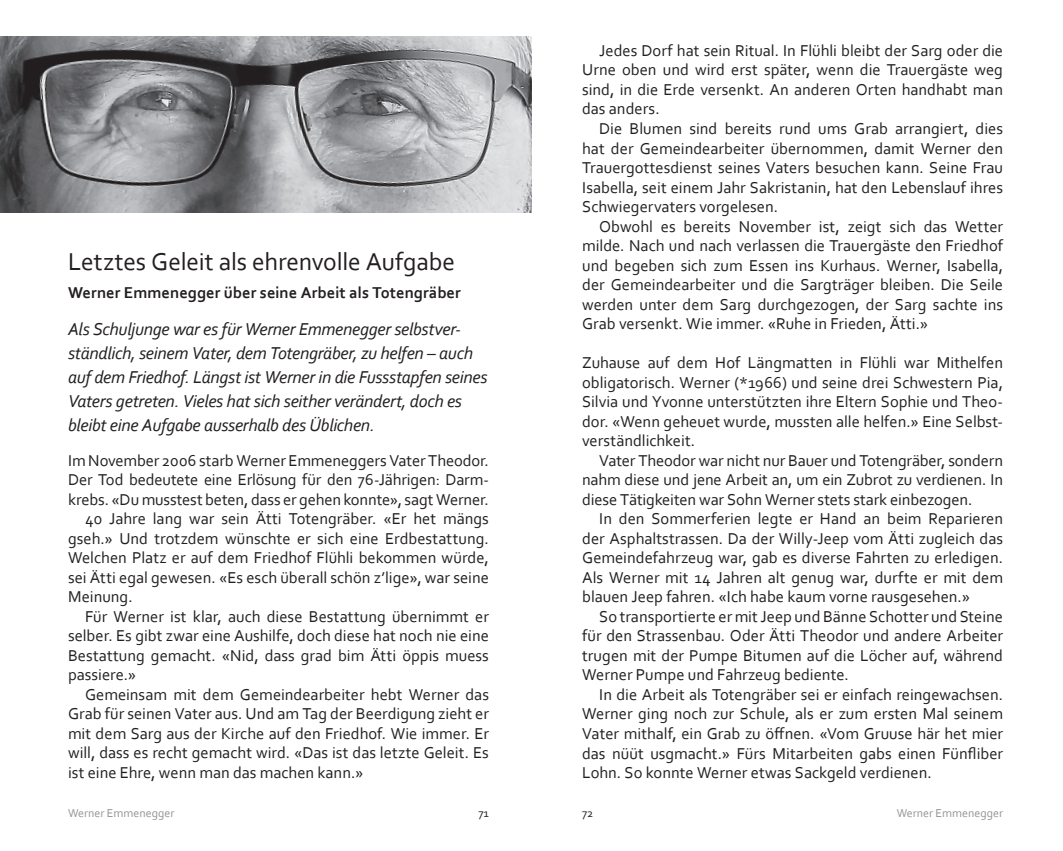
<style>
.page{position:relative;width:1063px;height:851px;background:#fff}
.page>*{position:absolute;margin:0;border:0;box-sizing:border-box;transform-origin:0 0}
.t1{font:25.5px "Corbel";letter-spacing:-.005em;color:#231f20}
.t2{font:italic 18px/24px "Corbel";letter-spacing:-.015em;color:#231f20}
.t3{font:16.5px/19.5px "Corbel";color:#231f20;text-align:justify}
.t4{font:700 16.5px "Corbel";letter-spacing:.005em;color:#231f20}
.t5{font:12px "Corbel";color:#939598}
.t6{font:12px "Corbel";color:#231f20}
</style>
<div class="page">
<img style="left:0;top:36px;width:531px;height:176px">
<h1 class="t1" style="left:68px;top:246px;width:389px">Letztes Geleit als ehrenvolle Aufgabe</h1>
<p class="t4" style="left:68px;top:282px;width:394px">Werner Emmenegger über seine Arbeit als Totengräber</p>
<p class="t2" style="left:68px;top:317px;width:421px">Als Schuljunge war es für Werner Emmenegger selbstver&shy;ständlich, seinem Vater, dem Totengräber, zu helfen – auch auf dem Friedhof. Längst ist Werner in die Fussstapfen seines Vaters getreten. Vieles hat sich seither verändert, doch es bleibt eine Aufgabe ausserhalb des Üblichen.</p>
<p class="t3" style="left:68px;top:450px;width:422px">Im November 2006 starb Werner Emmeneggers Vater Theodor.</p>
<p class="t3" style="left:68px;top:469px;width:422px">Der Tod bedeutete eine Erlösung für den 76-Jährigen: Darm-</p>
<p class="t3" style="left:68px;top:489px;width:422px">krebs. «Du musstest beten, dass er gehen konnte», sagt Werner.</p>
<p class="t3" style="left:85px;top:508px;width:405px">40 Jahre lang war sein Ätti Totengräber. «Er het mängs</p>
<p class="t3" style="left:68px;top:528px;width:422px">gseh.» Und trotzdem wünschte er sich eine Erdbestattung.</p>
<p class="t3" style="left:68px;top:547px;width:422px">Welchen Platz er auf dem Friedhof Flühli bekommen würde,</p>
<p class="t3" style="left:68px;top:567px;width:422px">sei Ätti egal gewesen. «Es esch überall schön z’lige», war seine</p>
<p class="t3" style="left:68px;top:586px;width:66px">Meinung.</p>
<p class="t3" style="left:85px;top:606px;width:405px">Für Werner ist klar, auch diese Bestattung übernimmt er</p>
<p class="t3" style="left:68px;top:625px;width:422px">selber. Es gibt zwar eine Aushilfe, doch diese hat noch nie eine</p>
<p class="t3" style="left:68px;top:645px;width:422px">Bestattung gemacht. «Nid, dass grad bim Ätti öppis muess</p>
<p class="t3" style="left:68px;top:664px;width:70px">passiere.»</p>
<p class="t3" style="left:85px;top:684px;width:405px">Gemeinsam mit dem Gemeindearbeiter hebt Werner das</p>
<p class="t3" style="left:68px;top:703px;width:422px">Grab für seinen Vater aus. Und am Tag der Beerdigung zieht er</p>
<p class="t3" style="left:68px;top:723px;width:422px">mit dem Sarg aus der Kirche auf den Friedhof. Wie immer. Er</p>
<p class="t3" style="left:68px;top:742px;width:422px">will, dass es recht gemacht wird. «Das ist das letzte Geleit. Es</p>
<p class="t3" style="left:68px;top:762px;width:297px">ist eine Ehre, wenn man das machen kann.»</p>
<p class="t5" style="left:68px;top:805px;width:108px">Werner Emmenegger</p>
<p class="t6" style="left:478px;top:805px;width:12px">71</p>
<p class="t3" style="left:582px;top:40px;width:422px;text-indent:17px">Jedes Dorf hat sein Ritual. In Flühli bleibt der Sarg oder die Urne oben und wird erst später, wenn die Trauergäste weg sind, in die Erde versenkt. An anderen Orten handhabt man das anders.</p>
<p class="t3" style="left:582px;top:118px;width:422px;text-indent:17px">Die Blumen sind bereits rund ums Grab arrangiert, dies hat der Gemeindearbeiter übernommen, damit Werner den Trauergottesdienst seines Vaters besuchen kann. Seine Frau Isabella, seit einem Jahr Sakristanin, hat den Lebenslauf ihres Schwiegervaters vorgelesen.</p>
<p class="t3" style="left:582px;top:216px;width:422px;text-indent:17px">Obwohl es bereits November ist, zeigt sich das Wetter milde. Nach und nach verlassen die Trauergäste den Friedhof und begeben sich zum Essen ins Kurhaus. Werner, Isabella, der Gemeindearbeiter und die Sargträger bleiben. Die Seile werden unter dem Sarg durchgezogen, der Sarg sachte ins Grab versenkt. Wie immer. «Ruhe in Frieden, Ätti.»</p>
<p class="t3" style="left:582px;top:352px;width:422px">Zuhause auf dem Hof Längmatten in Flühli war Mithelfen obligatorisch. Werner (*1966) und seine drei Schwestern Pia, Silvia und Yvonne unterstützten ihre Eltern Sophie und Theo&shy;dor. «Wenn geheuet wurde, mussten alle helfen.» Eine Selbst&shy;verständlichkeit.</p>
<p class="t3" style="left:582px;top:450px;width:422px;text-indent:17px">Vater Theodor war nicht nur Bauer und Totengräber, sondern nahm diese und jene Arbeit an, um ein Zubrot zu verdienen. In diese Tätigkeiten war Sohn Werner stets stark einbezogen.</p>
<p class="t3" style="left:582px;top:508px;width:422px;text-indent:17px">In den Sommerferien legte er Hand an beim Reparieren der Asphaltstrassen. Da der Willy-Jeep vom Ätti zugleich das Gemeindefahrzeug war, gab es diverse Fahrten zu erledigen.<br>Als Werner mit 14 Jahren alt genug war, durfte er mit dem blauen Jeep fahren. «Ich habe kaum vorne rausgesehen.»</p>
<p class="t3" style="left:582px;top:606px;width:422px;text-indent:17px">So transportierte er mit Jeep und Bänne Schotter und Steine für den Strassenbau. Oder Ätti Theodor und andere Arbeiter trugen mit der Pumpe Bitumen auf die Löcher auf, während Werner Pumpe und Fahrzeug bediente.</p>
<p class="t3" style="left:582px;top:684px;width:422px;text-indent:17px">In die Arbeit als Totengräber sei er einfach reingewachsen.<br>Werner ging noch zur Schule, als er zum ersten Mal seinem Vater mithalf, ein Grab zu öffnen. «Vom Gruuse här het mier das nüüt usgmacht.» Fürs Mitarbeiten gabs einen Fünfliber Lohn. So konnte Werner etwas Sackgeld verdienen.</p>
<p class="t6" style="left:582px;top:805px;width:13px">72</p>
<p class="t5" style="left:897px;top:805px;width:108px">Werner Emmenegger</p>
</div>
